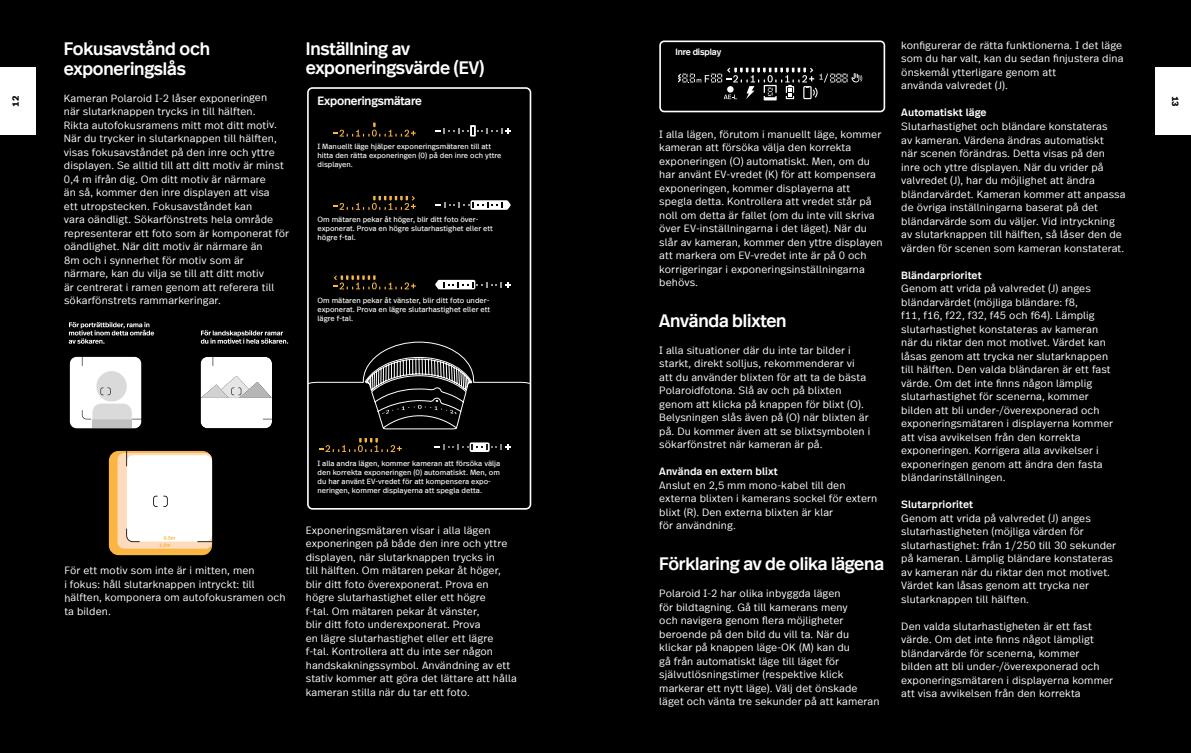
<style>
.page{position:relative;width:1191px;height:753px;background:#000}
.page>*{position:absolute;margin:0;border:0;box-sizing:border-box;transform-origin:0 0}
.t1{font:500 18px/19.5px "Real Head Offc";letter-spacing:-.01em;color:#fff}
.t2{font:500 12px "Real Head Offc";letter-spacing:-.01em;color:#fff}
.t3{font:300 10.5px/13.5px "Real Text Offc";letter-spacing:.01em;color:#fff}
.t4{font:500 10.5px "Real Text Offc";letter-spacing:.01em;color:#fff}
.t5{font:500 9px "Real Head Offc";letter-spacing:-.01em;color:#fff}
.t6{font:700 9px "Real Head Offc";color:#000}
.t7{font:7.5px/9px "Real Text Offc";color:#fff}
</style>
<div class="page">
<div style="left:0;top:67px;width:36px;height:68px;background:#fff"></div>
<div style="left:1155px;top:67px;width:36px;height:68px;background:#fff"></div>
<svg style="left:307px;top:87px;width:224px;height:422px"></svg>
<svg style="left:333px;top:196px;width:83px;height:14px"></svg>
<svg style="left:333px;top:123px;width:83px;height:13px"></svg>
<svg style="left:333px;top:275px;width:83px;height:14px"></svg>
<div style="left:470px;top:125px;width:6px;height:11px;background:#fff"></div>
<svg style="left:435px;top:127px;width:76px;height:8px"></svg>
<svg style="left:435px;top:200px;width:76px;height:10px"></svg>
<svg style="left:435px;top:280px;width:75px;height:9px"></svg>
<svg style="left:308px;top:341px;width:222px;height:132px"></svg>
<svg style="left:659px;top:40px;width:226px;height:72px"></svg>
<div style="left:109px;top:451px;width:103px;height:104px;background:#fab542;border-radius:10px"></div>
<svg style="left:117px;top:451px;width:95px;height:97px;background:#fcf4eb"></svg>
<svg style="left:200px;top:357px;width:72px;height:72px;background:#ededed"></svg>
<svg style="left:69px;top:356px;width:73px;height:73px;background:#e3e3e3"></svg>
<svg style="left:69px;top:322px;width:85px;height:22px"></svg>
<svg style="left:201px;top:330px;width:87px;height:14px"></svg>
<h1 class="t1" style="left:64px;top:39px;width:148px">Fokusavstånd och exponeringslås</h1>
<p class="t3" style="left:64px;top:91px;width:227px">Kameran Polaroid I-2 låser exponeringen<br>när slutarknappen trycks in till hälften.<br>Rikta autofokusramens mitt mot ditt motiv.<br>När du trycker in slutarknappen till hälften, visas fokusavståndet på den inre och yttre displayen. Se alltid till att ditt motiv är minst 0,4 m ifrån dig. Om ditt motiv är närmare<br>än så, kommer den inre displayen att visa<br>ett utropstecken. Fokusavståndet kan<br>vara oändligt. Sökarfönstrets hela område representerar ett foto som är komponerat för oändlighet. När ditt motiv är närmare än<br>8m och i synnerhet för motiv som är närmare, kan du vilja se till att ditt motiv<br>är centrerat i ramen genom att referera till sökarfönstrets rammarkeringar.</p>
<p class="t3" style="left:901px;top:39px;width:224px">konfigurerar de rätta funktionerna. I det läge som du har valt, kan du sedan finjustera dina önskemål ytterligare genom att<br>använda valvredet (J).</p>
<p class="t4" style="left:901px;top:106px;width:87px">Automatiskt läge</p>
<p class="t3" style="left:901px;top:120px;width:226px">Slutarhastighet och bländare konstateras<br>av kameran. Värdena ändras automatiskt<br>när scenen förändras. Detta visas på den inre och yttre displayen. När du vrider på valvredet (J), har du möjlighet att ändra bländarvärdet. Kameran kommer att anpassa de övriga inställningarna baserat på det bländarvärde som du väljer. Vid intryckning av slutarknappen till hälften, så låser den de värden för scenen som kameran konstaterat.</p>
<p class="t4" style="left:901px;top:268px;width:82px">Bländarprioritet</p>
<p class="t3" style="left:901px;top:282px;width:213px">Genom att vrida på valvredet (J) anges bländarvärdet (möjliga bländare: f8,<br>f11, f16, f22, f32, f45 och f64). Lämplig slutarhastighet konstateras av kameran när du riktar den mot motivet. Värdet kan låsas genom att trycka ner slutarknappen till hälften. Den valda bländaren är ett fast värde. Om det inte finns någon lämplig slutarhastighet för scenerna, kommer bilden att bli under-/överexponerad och exponeringsmätaren i displayerna kommer att visa avvikelsen från den korrekta exponeringen. Korrigera alla avvikelser i exponeringen genom att ändra den fasta bländarinställningen.</p>
<p class="t4" style="left:901px;top:498px;width:73px">Slutarprioritet</p>
<p class="t3" style="left:901px;top:511px;width:216px">Genom att vrida på valvredet (J) anges slutarhastigheten (möjliga värden för slutarhastighet: från 1/250 till 30 sekunder på kameran. Lämplig bländare konstateras av kameran när du riktar den mot motivet.<br>Värdet kan låsas genom att trycka ner slutarknappen till hälften.</p>
<p class="t3" style="left:901px;top:619px;width:213px">Den valda slutarhastigheten är ett fast värde. Om det inte finns något lämpligt bländarvärde för scenerna, kommer<br>bilden att bli under-/överexponerad och exponeringsmätaren i displayerna kommer att visa avvikelsen från den korrekta</p>
<h1 class="t1" style="left:306px;top:39px;width:180px">Inställning av exponeringsvärde (EV)</h1>
<p class="t5" style="left:675px;top:46px;width:47px">Inre display</p>
<p class="t2" style="left:317px;top:93px;width:106px">Exponeringsmätare</p>
<p class="t6" style="left:10px;top:107px;width:12px;rotate:-90deg">12</p>
<p class="t6" style="left:1181px;top:96px;width:12px;rotate:90deg">13</p>
<p class="t3" style="left:659px;top:127px;width:225px">I alla lägen, förutom i manuellt läge, kommer kameran att försöka välja den korrekta exponeringen (O) automatiskt. Men, om du har använt EV-vredet (K) för att kompensera exponeringen, kommer displayerna att spegla detta. Kontrollera att vredet står på noll om detta är fallet (om du inte vill skriva över EV-inställningarna i det läget). När du slår av kameran, kommer den yttre displayen att markera om EV-vredet inte är på 0 och korrigeringar i exponeringsinställningarna behövs.</p>
<h1 class="t1" style="left:659px;top:311px;width:129px">Använda blixten</h1>
<p class="t3" style="left:659px;top:343px;width:212px">I alla situationer där du inte tar bilder i starkt, direkt solljus, rekommenderar vi att du använder blixten för att ta de bästa Polaroidfotona. Slå av och på blixten genom att klicka på knappen för blixt (O).<br>Belysningen slås även på (O) när blixten är på. Du kommer även att se blixtsymbolen i sökarfönstret när kameran är på.</p>
<p class="t4" style="left:659px;top:465px;width:120px">Använda en extern blixt</p>
<p class="t3" style="left:659px;top:478px;width:220px">Anslut en 2,5 mm mono-kabel till den externa blixten i kamerans sockel för extern blixt (R). Den externa blixten är klar<br>för användning.</p>
<h1 class="t1" style="left:659px;top:554px;width:226px">Förklaring av de olika lägena</h1>
<p class="t3" style="left:659px;top:586px;width:222px">Polaroid I-2 har olika inbyggda lägen<br>för bildtagning. Gå till kamerans meny<br>och navigera genom flera möjligheter beroende på den bild du vill ta. När du klickar på knappen läge-OK (M) kan du<br>gå från automatiskt läge till läget för självutlösningstimer (respektive klick markerar ett nytt läge). Välj det önskade läget och vänta tre sekunder på att kameran</p>
<p class="t7" style="left:317px;top:142px;width:185px">I Manuellt läge hjälper exponeringsmätaren till att hitta den rätta exponeringen (0) på den inre och yttre displayen.</p>
<p class="t7" style="left:317px;top:215px;width:177px">Om mätaren pekar åt höger, blir ditt foto över&shy;exponerat. Prova en högre slutarhastighet eller ett högre f-tal.</p>
<p class="t7" style="left:317px;top:296px;width:174px;text-align:justify">Om mätaren pekar åt vänster, blir ditt foto under&shy;exponerat. Prova en lägre slutarhastighet eller ett lägre f-tal.</p>
<p class="t7" style="left:317px;top:459px;width:184px">I alla andra lägen, kommer kameran att försöka välja den korrekta exponeringen (0) automatiskt. Men, om du har använt EV-vredet för att kompensera expo&shy;neringen, kommer displayerna att spegla detta.</p>
<p class="t3" style="left:306px;top:523px;width:212px">Exponeringsmätaren visar i alla lägen exponeringen på både den inre och yttre displayen, när slutarknappen trycks in<br>till hälften. Om mätaren pekar åt höger, blir ditt foto överexponerat. Prova en högre slutarhastighet eller ett högre<br>f-tal. Om mätaren pekar åt vänster,<br>blir ditt foto underexponerat. Prova<br>en lägre slutarhastighet eller ett lägre f-tal. Kontrollera att du inte ser någon handskakningssymbol. Användning av ett stativ kommer att göra det lättare att hålla kameran stilla när du tar ett foto.</p>
<p class="t3" style="left:64px;top:564px;width:223px">För ett motiv som inte är i mitten, men<br>i fokus: håll slutarknappen intryckt: till hälften, komponera om autofokusramen och ta bilden.</p>
</div>
